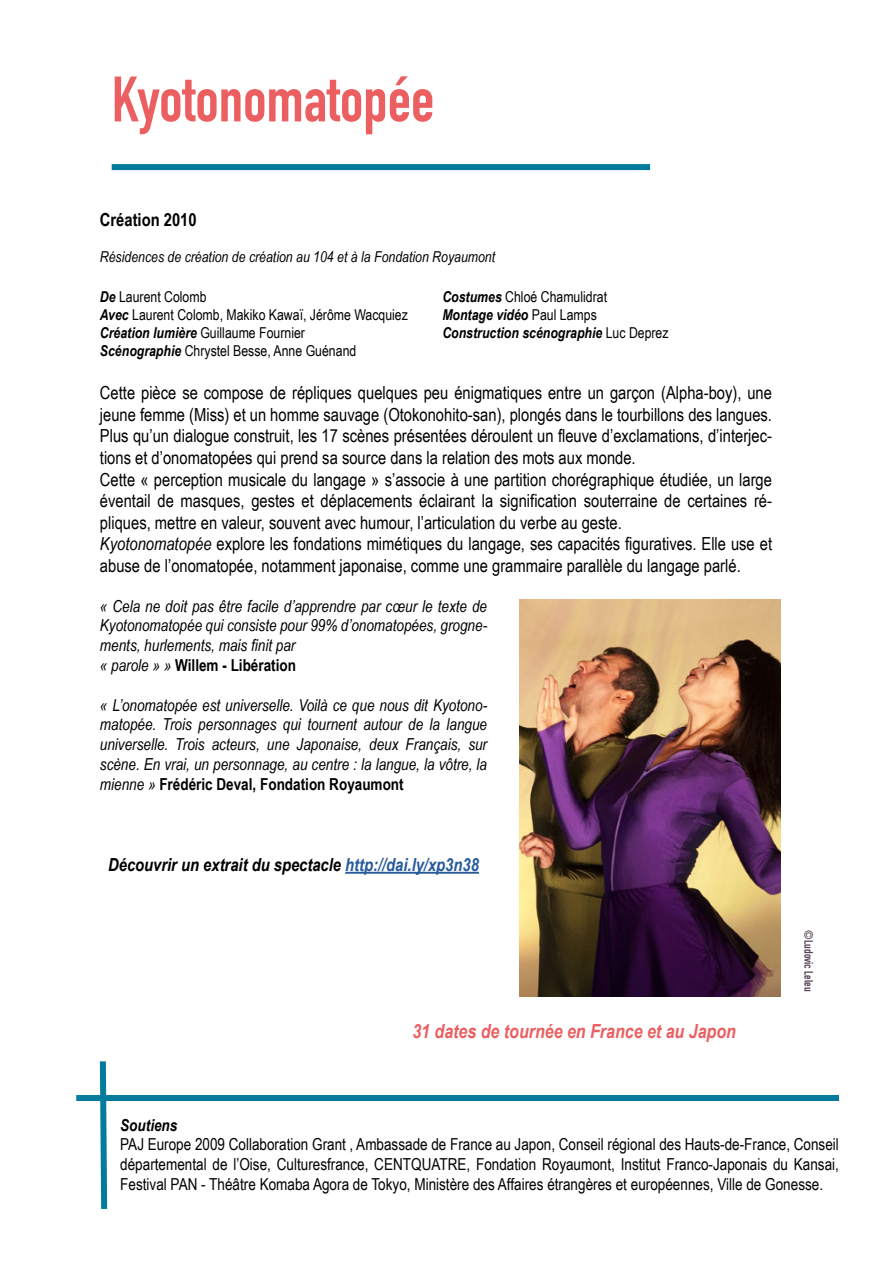
<style>
.page{position:relative;width:893px;height:1263px;background:#fff}
.page>*{position:absolute;margin:0;border:0;box-sizing:border-box;transform-origin:0 0}
.t1{font:700 63px "DIN Condensed";color:#eb5f61}
.t2{font:italic 700 19.5px "Arial Narrow";color:#eb5f61}
.t3{font:18px/21.6px "Arial Narrow";color:#000}
.t4{font:italic 700 18px "Arial Narrow";color:#000}
.t5{font:700 18px "Arial Narrow";color:#000}
.t6{font:italic 16.5px/19.8px "Arial Narrow";color:#000}
.t7{font:16.5px/19.8px "Arial Narrow";color:#000;text-align:justify}
.t8{font:italic 700 16.5px "Arial Narrow";color:#000}
.t9{font:15px/18px "Arial Narrow";color:#000}
.t10{font:italic 700 15px/18px "Arial Narrow";color:#000}
.t11{font:italic 15px "Arial Narrow";color:#000}
.t12{font:700 12px "DIN Condensed";color:#554453}
.s1{font-weight:700;font-style:italic}
.s2{font-weight:400;font-style:normal}
.s3{font-style:italic}
.s4{font-weight:700;font-style:normal}
.s5{color:#275b9b}
</style>
<div class="page">
<div style="left:112px;top:164px;width:538px;height:6px;background:#007b9c"></div>
<hr style="left:345px;top:872px;width:134px;height:2px;background:#275b9b">
<img style="left:520px;top:600px;width:260px;height:396px">
<div style="left:76px;top:1095px;width:763px;height:6px;background:#037b9d"></div>
<svg style="left:99px;top:1061px;width:9px;height:148px"></svg>
<h1 class="t1" style="left:112px;top:57px;width:324px">Kyotonomatopée</h1>
<p class="t5" style="left:100px;top:206px;width:98px">Création 2010</p>
<p class="t11" style="left:100px;top:247px;width:397px">Résidences de création de création au 104 et à la Fondation Royaumont</p>
<p class="t9" style="left:100px;top:287px;width:310px"><span class="s1">De</span> Laurent Colomb<br><span class="s1">Avec</span> Laurent Colomb, Makiko Kawaï, Jérôme Wacquiez <span class="s1">Création lumière</span> Guillaume Fournier<br><span class="s1">Scénographie</span> Chrystel Besse, Anne Guénand</p>
<p class="t10" style="left:442px;top:287px;width:228px">Costumes <span class="s2">Chloé Chamulidrat<br></span>Montage vidéo <span class="s2">Paul Lamps<br></span>Construction scénographie <span class="s2">Luc Deprez</span></p>
<p class="t3" style="left:100px;top:381px;width:674px">Cette pièce se compose de répliques quelques peu énigmatiques entre un garçon (Alpha-boy), une jeune femme (Miss) et un homme sauvage (Otokonohito-san), plongés dans le tourbillons des langues.<br>Plus qu’un dialogue construit, les 17 scènes présentées déroulent un fleuve d’exclamations, d’interjec&shy;tions et d’onomatopées qui prend sa source dans la relation des mots aux monde.<br>Cette « perception musicale du langage » s’associe à une partition chorégraphique étudiée, un large éventail de masques, gestes et déplacements éclairant la signification souterraine de certaines ré&shy;pliques, mettre en valeur, souvent avec humour, l’articulation du verbe au geste.<br><span class="s3">Kyotonomatopée</span> explore les fondations mimétiques du langage, ses capacités figuratives. Elle use et abuse de l’onomatopée, notamment japonaise, comme une grammaire parallèle du langage parlé.</p>
<p class="t6" style="left:100px;top:596px;width:389px">« Cela ne doit pas être facile d’apprendre par cœur le texte de Kyotonomatopée qui consiste pour 99% d’onomatopées, grogne&shy;ments, hurlements, mais finit par<br>« parole » » <span class="s4">Willem - Libération</span></p>
<p class="t6" style="left:100px;top:695px;width:389px;text-align:justify">« L’onomatopée est universelle. Voilà ce que nous dit Kyotono&shy;matopée. Trois personnages qui tournent autour de la langue universelle. Trois acteurs, une Japonaise, deux Français, sur scène. En vrai, un personnage, au centre : la langue, la vôtre, la mienne » <span class="s4">Frédéric Deval, Fondation Royaumont</span></p>
<p class="t4" style="left:108px;top:851px;width:372px">Découvrir un extrait du spectacle <span class="s5">http://dai.ly/xp3n38</span></p>
<p class="t2" style="left:412px;top:1017px;width:325px">31 dates de tournée en France et au Japon</p>
<p class="t12" style="left:817px;top:930px;width:63px;rotate:90deg">©Ludovic Leleu</p>
<p class="t8" style="left:120px;top:1112px;width:59px">Soutiens</p>
<p class="t7" style="left:120px;top:1134px;width:720px">PAJ Europe 2009 Collaboration Grant , Ambassade de France au Japon, Conseil régional des Hauts-de-France, Conseil départemental de l’Oise, Culturesfrance, CENTQUATRE, Fondation Royaumont, Institut Franco-Japonais du Kansai, Festival PAN - Théâtre Komaba Agora de Tokyo, Ministère des Affaires étrangères et européennes, Ville de Gonesse.</p>
</div>
